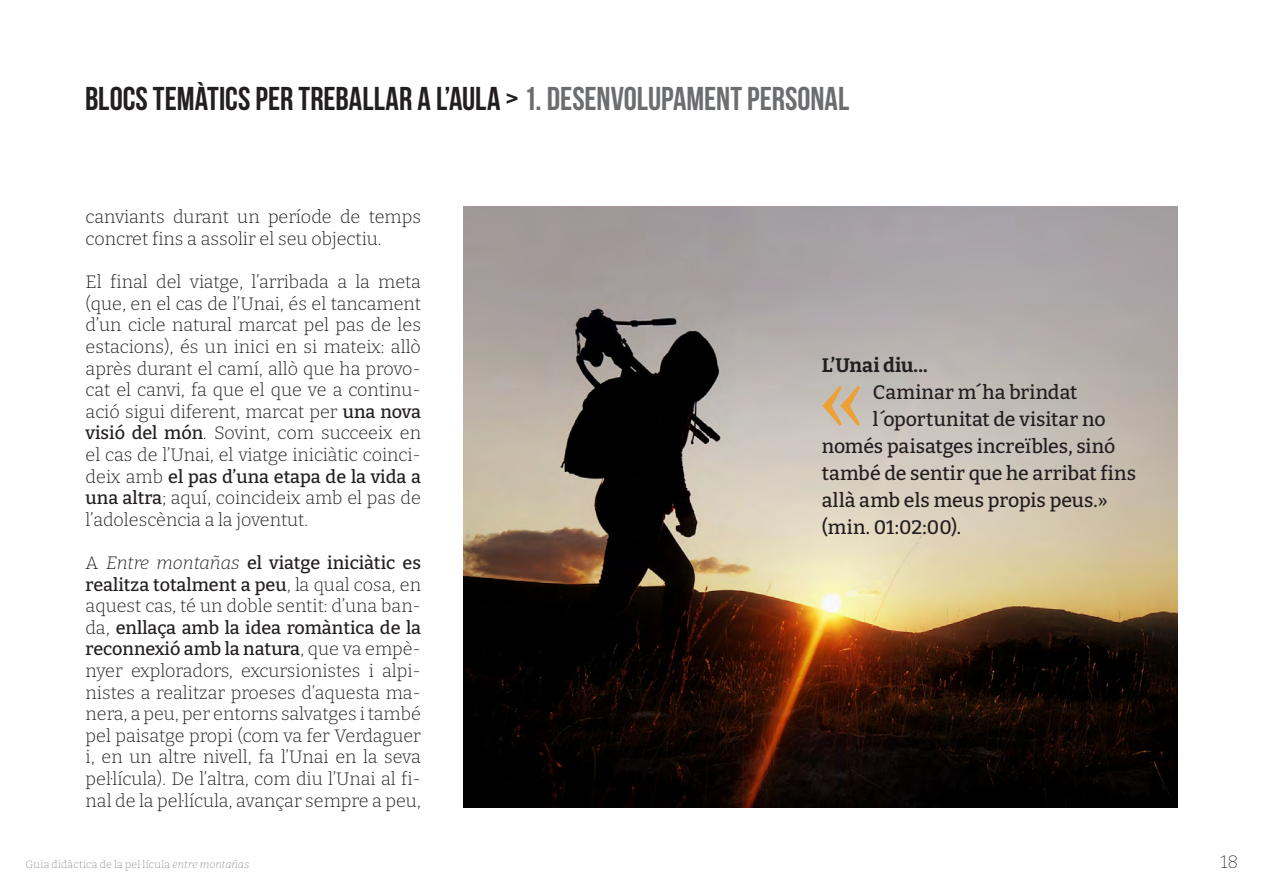
<style>
.page{position:relative;width:1263px;height:893px;background:#fff}
.page>*{position:absolute;margin:0;border:0;box-sizing:border-box;transform-origin:0 0}
.t1{font:700 33px "Bebas Neue";color:#231f20}
.t2{font:500 19.5px "Bitter";color:#231f20}
.t3{font:700 19.5px "Bitter";letter-spacing:.005em;color:#231f20}
.t4{font:300 18px/21.6px "Bitter";color:#231f20;text-align:justify}
.t5{font:200 18px "Bitter";color:#231f20}
.t6{font:200 10.5px "Bitter";letter-spacing:.025em;color:#6c6d70}
.s1{color:#6c6d70}
.s2{font-weight:500}
.s3{font-style:italic}
</style>
<div class="page">
<img style="left:464px;top:207px;width:714px;height:601px">
<svg style="left:822px;top:386px;width:38px;height:40px;background:#d1b690"></svg>
<p class="t1" style="left:85px;top:80px;width:766px">BLOCS TEMÀTICS PER TREBALLAR A L’AULA &gt; <span class="s1">1. DESENVOLUPAMENT PERSONAL</span></p>
<p class="t4" style="left:86px;top:206px;width:337px">canviants durant un període de temps concret fins a assolir el seu objectiu.</p>
<p class="t4" style="left:86px;top:271px;width:337px">El final del viatge, l’arribada a la meta (que, en el cas de l’Unai, és el tancament d’un cicle natural marcat pel pas de les estacions), és un inici en si mateix: allò après durant el camí, allò que ha provo&shy;cat el canvi, fa que el que ve a continu&shy;ació sigui diferent, marcat per <span class="s2">una nova visió del món</span>. Sovint, com succeeix en el cas de l’Unai, el viatge iniciàtic coinci&shy;deix amb <span class="s2">el pas d’una etapa de la vida a una altra</span>; aquí, coincideix amb el pas de l’adolescència a la joventut.</p>
<p class="t4" style="left:86px;top:551px;width:337px">A <span class="s3">Entre montañas</span> <span class="s2">el viatge iniciàtic es realitza totalment a peu</span>, la qual cosa, en aquest cas, té un doble sentit: d’una ban&shy;da, <span class="s2">enllaça amb la idea romàntica de la reconnexió amb la natura</span>, que va empè&shy;nyer exploradors, excursionistes i alpi&shy;nistes a realitzar proeses d’aquesta ma&shy;nera, a peu, per entorns salvatges i també pel paisatge propi (com va fer Verdaguer i, en un altre nivell, fa l’Unai en la seva pel·lícula). De l’altra, com diu l’Unai al fi&shy;nal de la pel·lícula, avançar sempre a peu,</p>
<p class="t3" style="left:822px;top:353px;width:107px">L’Unai diu...</p>
<p class="t2" style="left:873px;top:380px;width:206px">Caminar m´ha brindat</p>
<p class="t2" style="left:873px;top:407px;width:234px">l´oportunitat de visitar no</p>
<p class="t2" style="left:822px;top:434px;width:295px">només paisatges increïbles, sinó</p>
<p class="t2" style="left:822px;top:461px;width:316px">també de sentir que he arribat fins</p>
<p class="t2" style="left:822px;top:488px;width:288px">allà amb els meus propis peus.»</p>
<p class="t2" style="left:822px;top:515px;width:141px">(min. 01:02:00).</p>
<p class="t6" style="left:26px;top:857px;width:225px">Guia didàctica de la pel·lícula <span class="s3">entre montañas</span></p>
<p class="t5" style="left:1220px;top:850px;width:19px">18</p>
</div>
